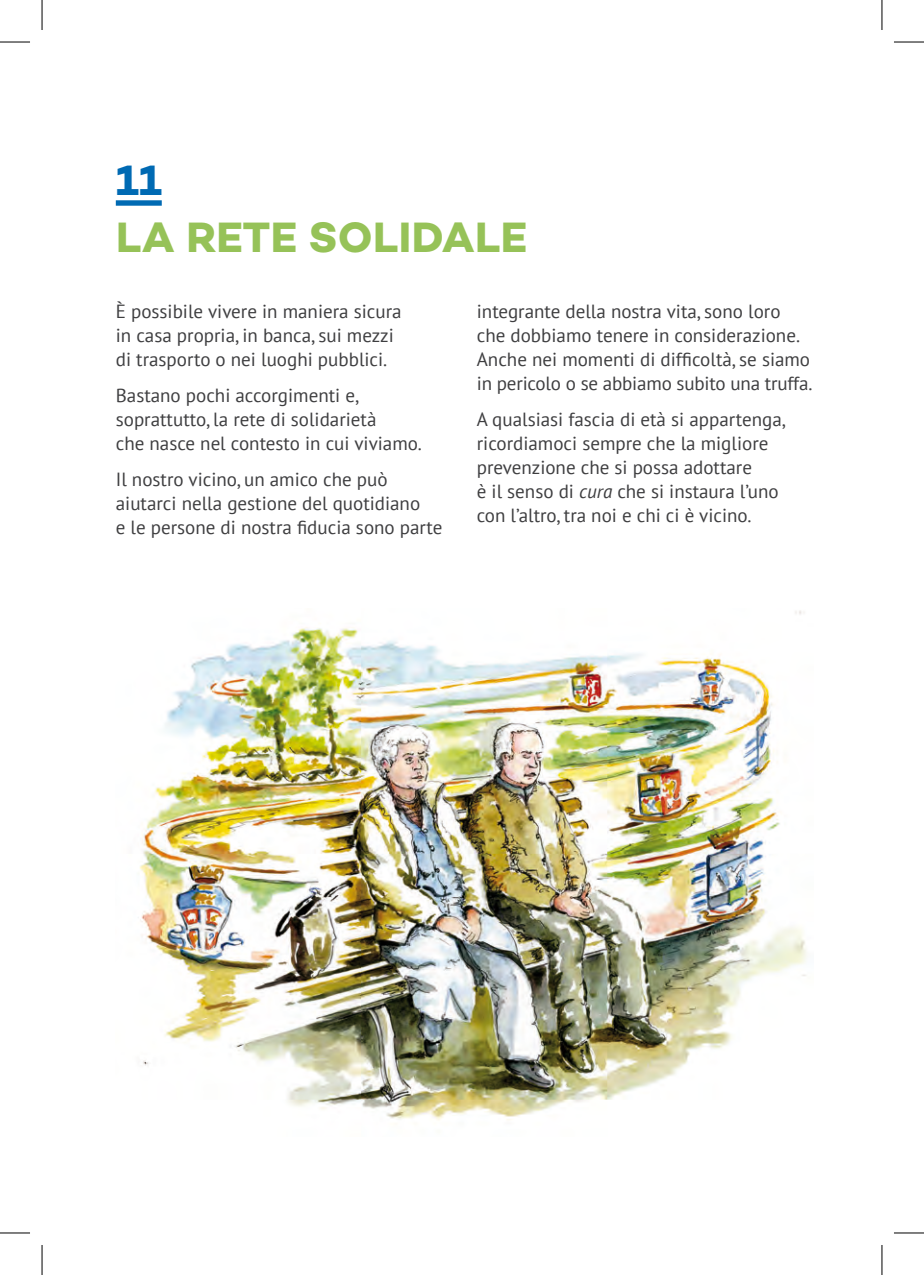
<style>
.page{position:relative;width:924px;height:1275px;background:#fff}
.page>*{position:absolute;margin:0;border:0;box-sizing:border-box;transform-origin:0 0}
.t1{font:700 43.2px "Campton";letter-spacing:-.005em;color:#96c258}
.t2{font:700 43.2px "Campton";color:#006ab3}
.t3{font:19px/24px "PT Sans";color:#3e3e40}
.s1{font-style:italic}
</style>
<div class="page">
<div style="left:116px;top:200px;width:46px;height:6px;background:#006ab3"></div>
<img style="left:139px;top:610px;width:668px;height:510px">
<hr style="left:0;top:42px;width:30px;height:1px;background:#000">
<hr style="left:893px;top:42px;width:30px;height:1px;background:#000">
<hr style="left:0;top:1232px;width:30px;height:1px;background:#000">
<hr style="left:893px;top:1232px;width:30px;height:1px;background:#000">
<hr style="left:42px;top:0;width:1px;height:30px;background:#000">
<hr style="left:42px;top:1245px;width:1px;height:30px;background:#000">
<hr style="left:881px;top:0;width:1px;height:30px;background:#000">
<hr style="left:881px;top:1245px;width:1px;height:30px;background:#000">
<h1 class="t2" style="left:116px;top:153px;width:47px">11</h1>
<h1 class="t1" style="left:116px;top:209px;width:223px">LA RETE SOL</h1>
<h1 class="t1" style="left:398px;top:209px;width:130px">IDALE</h1>
<p class="t3" style="left:116px;top:299px;width:287px">È possibile vivere in maniera sicura in casa propria, in banca, sui mezzi di trasporto o nei luoghi pubblici.</p>
<p class="t3" style="left:116px;top:383px;width:307px">Bastano pochi accorgimenti e, soprattutto, la rete di solidarietà<br>che nasce nel contesto in cui viviamo.</p>
<p class="t3" style="left:116px;top:467px;width:328px">Il nostro vicino, un amico che può aiutarci nella gestione del quotidiano<br>e le persone di nostra fiducia sono parte</p>
<p class="t3" style="left:476px;top:299px;width:337px">integrante della nostra vita, sono loro che dobbiamo tenere in considerazione.<br>Anche nei momenti di difficoltà, se siamo in pericolo o se abbiamo subito una truffa.</p>
<p class="t3" style="left:476px;top:407px;width:310px">A qualsiasi fascia di età si appartenga, ricordiamoci sempre che la migliore prevenzione che si possa adottare<br>è il senso di <span class="s1">cura</span> che si instaura l’uno con l’altro, tra noi e chi ci è vicino.</p>
</div>
